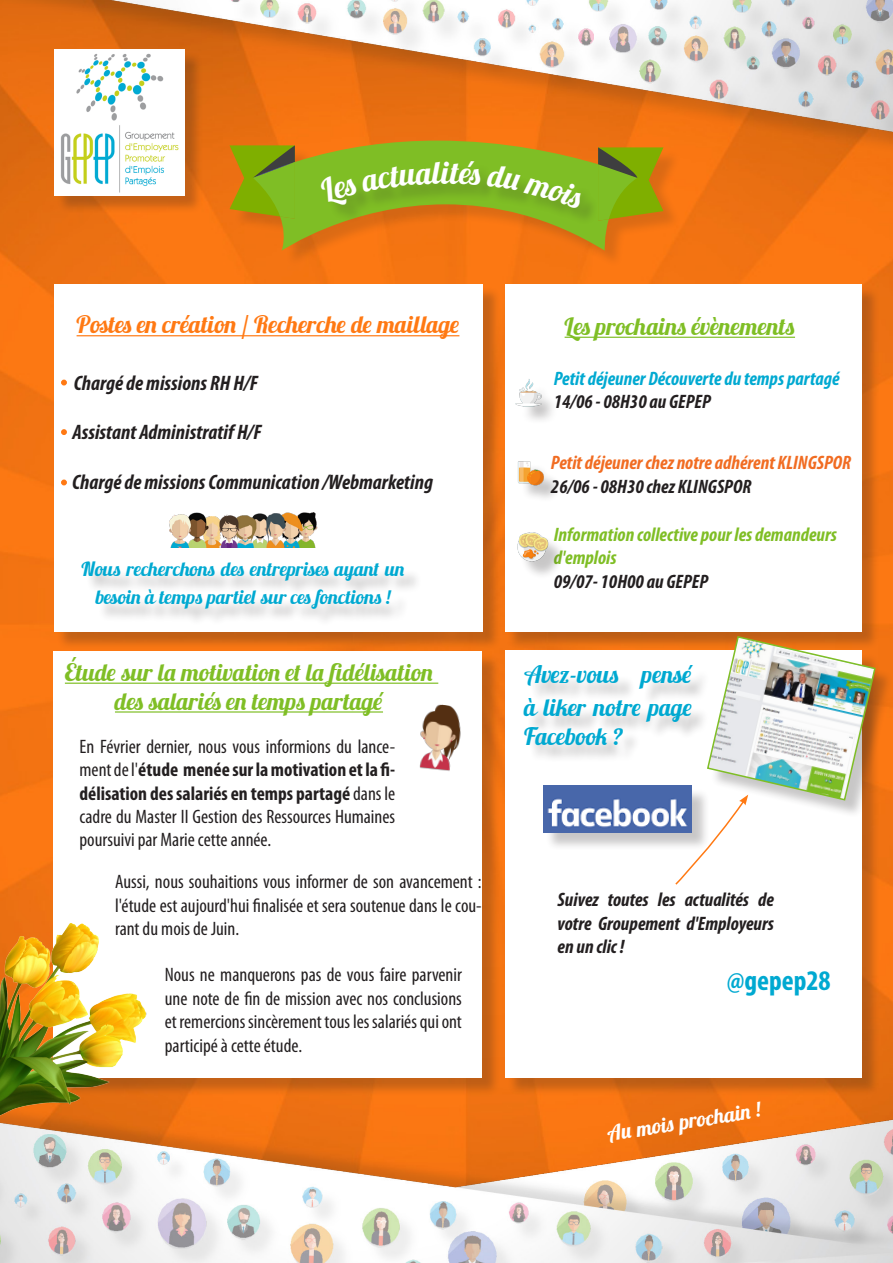
<style>
.page{position:relative;width:893px;height:1263px;background:#fff}
.page>*{position:absolute;margin:0;border:0;box-sizing:border-box;transform-origin:0 0}
.t1{font:31.5px "Lobster 1.3";color:#fff}
.t2{font:700 condensed 28.5px "Myriad Pro";color:#00a9d1}
.t3{font:24px/28.8px "Lobster 1.3";letter-spacing:.005em;color:#7fbe25;text-align:center}
.t4{font:24px/32.4px "Lobster 1.3";letter-spacing:.005em;color:#00a9d1}
.t5{font:24px "Lobster 1.3";color:#ff7913}
.t6{font:italic 700 condensed 21px "Myriad Pro";color:#231f20}
.t7{font:italic 700 21px "Lobster Two";color:#fff}
.t8{font:condensed 19.5px/23.4px "Myriad Pro";color:#231f20;text-align:justify}
.t9{font:italic 700 condensed 19.5px/23.4px "Myriad Pro";color:#231f20;text-align:justify}
.t10{font:19.5px/28.5px "Lobster 1.3";letter-spacing:.005em;color:#00a9d1;text-align:center}
.t11{font:italic 700 condensed 19.5px/23.4px "Myriad Pro";color:#f16c22}
.t12{font:italic 700 condensed 19.5px/23.4px "Myriad Pro";color:#00a9d1}
.t13{font:italic 700 condensed 19.5px/23.4px "Myriad Pro";color:#7fbe25}
.s1{color:#231f20}
.s2{font-weight:700}
</style>
<div class="page">
<img style="left:0;top:216px;width:893px;height:804px">
<img style="left:0;top:0;width:893px;height:216px">
<img style="left:0;top:1020px;width:893px;height:243px">
<div style="left:56px;top:51px;width:148px;height:163px;background:#231f20;opacity:.25"></div>
<img style="left:54px;top:49px;width:131px;height:147px">
<div style="left:56px;top:286px;width:445px;height:364px;background:#231f20;opacity:.25"></div>
<div style="left:54px;top:284px;width:428px;height:347px;background:#fff"></div>
<div style="left:55px;top:654px;width:446px;height:443px;background:#231f20;opacity:.25"></div>
<div style="left:53px;top:651px;width:429px;height:427px;background:#fff"></div>
<div style="left:507px;top:286px;width:373px;height:364px;background:#231f20;opacity:.25"></div>
<div style="left:505px;top:284px;width:356px;height:347px;background:#fff"></div>
<div style="left:507px;top:653px;width:373px;height:443px;background:#231f20;opacity:.25"></div>
<div style="left:505px;top:651px;width:356px;height:427px;background:#fff"></div>
<div style="left:233px;top:143px;width:448px;height:125px;background:#f57513"></div>
<img style="left:169px;top:512px;width:148px;height:35px">
<hr style="left:77px;top:335px;width:382px;height:1px;background:#ff7913">
<svg style="left:61px;top:380px;width:6px;height:5px"></svg>
<svg style="left:61px;top:429px;width:6px;height:6px"></svg>
<svg style="left:61px;top:479px;width:6px;height:6px"></svg>
<img style="left:0;top:923px;width:239px;height:193px">
<div style="left:527px;top:669px;width:183px;height:94px;background:#231f20;opacity:.25"></div>
<div style="left:85px;top:564px;width:338px;height:63px;background:#231f20;opacity:.25"></div>
<div style="left:710px;top:639px;width:183px;height:180px;background:#231f20;opacity:.25"></div>
<div style="left:545px;top:788px;width:166px;height:63px;background:#231f20;opacity:.25"></div>
<img style="left:543px;top:786px;width:131px;height:46px">
<svg style="left:674px;top:635px;width:203px;height:251px"></svg>
<hr style="left:65px;top:683px;width:373px;height:1px;background:#7fbe25">
<hr style="left:115px;top:711px;width:268px;height:2px;background:#7fbe25">
<hr style="left:565px;top:337px;width:230px;height:1px;background:#7fbe25">
<img style="left:419px;top:704px;width:42px;height:67px">
<div style="left:519px;top:383px;width:40px;height:41px;background:#231f20;opacity:.25"></div>
<img style="left:515px;top:379px;width:36px;height:36px">
<div style="left:521px;top:464px;width:40px;height:39px;background:#231f20;opacity:.25"></div>
<img style="left:517px;top:461px;width:34px;height:33px">
<div style="left:520px;top:536px;width:46px;height:43px;background:#231f20;opacity:.25"></div>
<img style="left:517px;top:532px;width:38px;height:37px">
<svg style="left:230px;top:141px;width:433px;height:110px"></svg>
<h1 class="t1" style="left:441px;top:152px;width:13px">i</h1>
<p class="t5" style="left:77px;top:309px;width:384px">Postes en création / Recherche de maillage</p>
<p class="t6" style="left:74px;top:369px;width:186px">Chargé de missions RH H/F</p>
<p class="t6" style="left:72px;top:419px;width:191px">Assistant Administratif H/F</p>
<p class="t6" style="left:72px;top:468px;width:362px">Chargé de missions Communication /Webmarketing</p>
<p class="t10" style="left:81px;top:554px;width:325px">Nous recherchons des entreprises ayant un besoin à temps partiel sur ces fonctions !</p>
<p class="t3" style="left:565px;top:311px;width:232px">Les prochains évènements</p>
<p class="t12" style="left:554px;top:366px;width:287px">Petit déjeuner Découverte du temps partagé<br><span class="s1">14/06 - 08H30 au GEPEP</span></p>
<p class="t11" style="left:551px;top:451px;width:302px">Petit déjeuner chez notre adhérent KLINGSPOR<br><span class="s1">26/06 - 08H30 chez KLINGSPOR</span></p>
<p class="t13" style="left:554px;top:522px;width:285px">Information collective pour les demandeurs d'emplois</p>
<p class="t9" style="left:554px;top:569px;width:156px">09/07- 10H00 au GEPEP</p>
<p class="t3" style="left:65px;top:657px;width:370px">Étude sur la motivation et la fidélisation des salariés en temps partagé</p>
<p class="t4" style="left:524px;top:658px;width:169px">Avez-vous pensé à liker notre page</p>
<p class="t4" style="left:524px;top:719px;width:101px">Facebook ?</p>
<p class="t8" style="left:80px;top:734px;width:317px">En Février dernier, nous vous informions du lance&shy;ment de l'<span class="s2">étude menée sur la motivation et la fi&shy;délisation des salariés en temps partagé</span> dans le cadre du Master II Gestion des Ressources Humaines poursuivi par Marie cette année.</p>
<p class="t8" style="left:115px;top:870px;width:368px">Aussi, nous souhaitions vous informer de son avancement : l'étude est aujourd'hui finalisée et sera soutenue dans le cou&shy;rant du mois de Juin.</p>
<p class="t8" style="left:165px;top:963px;width:299px">Nous ne manquerons pas de vous faire parvenir une note de fin de mission avec nos conclusions et remercions sincèrement tous les salariés qui ont participé à cette étude.</p>
<p class="t2" style="left:727px;top:963px;width:106px">@gepep28</p>
<p class="t9" style="left:558px;top:887px;width:218px">Suivez toutes les actualités de votre Groupement d'Employeurs en un clic !</p>
<p class="t7" style="left:606px;top:1120px;width:156px;rotate:-9deg">Au mois prochain !</p>
</div>
